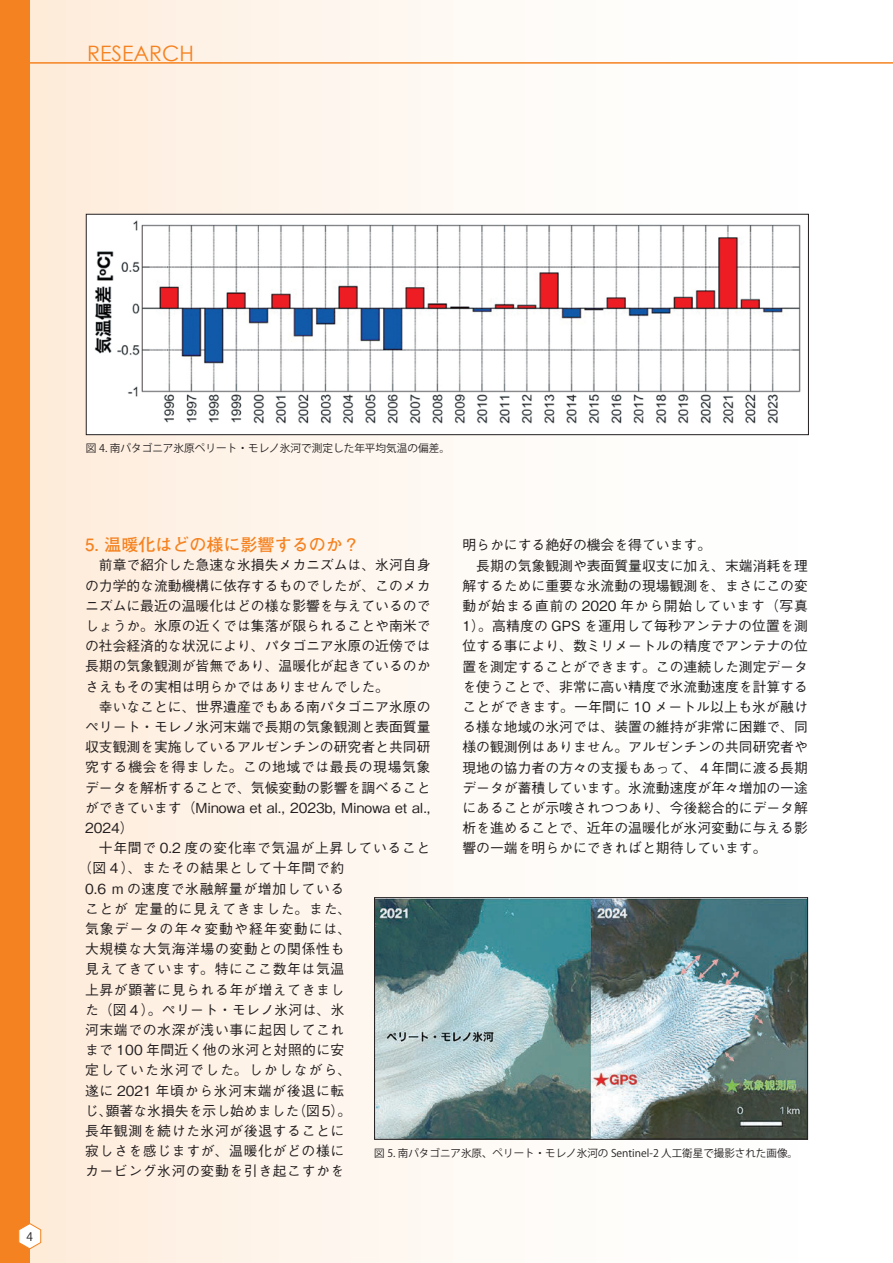
<style>
.page{position:relative;width:893px;height:1263px;background:#fff}
.page>*{position:absolute;margin:0;border:0;box-sizing:border-box;transform-origin:0 0}
.t1{font:21.3px "Century Gothic";color:#f58220}
.t2{font:700 16.95px "Futo Go B101 Pro";color:#f58220}
.t3{font:500 13.8px/20.2px "Gothic BBB Pro";color:#231f20;text-align:justify}
.t4{font:500 13.8px "Gothic BBB Pro";letter-spacing:.05em;color:#231f20}
.t5{font:500 13.8px "Gothic BBB Pro";letter-spacing:.045em;color:#231f20}
.t6{font:500 13.8px "Gothic BBB Pro";letter-spacing:.055em;color:#231f20}
.t7{font:500 13.8px "Gothic BBB Pro";letter-spacing:.02em;color:#231f20}
.t8{font:500 13.8px "Gothic BBB Pro";letter-spacing:.025em;color:#231f20}
.t9{font:500 13.8px "Gothic BBB Pro";letter-spacing:.08em;color:#231f20}
.t10{font:500 13.8px "Gothic BBB Pro";letter-spacing:.085em;color:#231f20}
.t11{font:11.7px "Koz Go Pr 6 N";color:#231f20}
.t12{font:10.65px "Koz Go Pro";color:#231f20}
.t13{font:10.5px "Koz Go Pro";color:#231f20}
</style>
<div class="page">
<div style="left:0;top:0;width:893px;height:1263px;background:linear-gradient(to right,#feeddd,#feffff)"></div>
<hr style="left:0;top:62px;width:893px;height:2px;background:#f58220">
<img style="left:376px;top:899px;width:430px;height:239px">
<div style="left:374px;top:897px;width:434px;height:243px;border:1px solid #231f20"></div>
<img style="left:88px;top:216px;width:719px;height:215px">
<div style="left:86px;top:214px;width:723px;height:221px;border:1px solid #231f20"></div>
<div style="left:0;top:0;width:30px;height:1263px;background:#f58220"></div>
<svg style="left:18px;top:1222px;width:24px;height:28px"></svg>
<h1 class="t1" style="left:87px;top:40px;width:108px">RESEARCH</h1>
<p class="t11" style="left:27px;top:1230px;width:8px">4</p>
<p class="t12" style="left:86px;top:441px;width:366px">図 4. 南パタゴニア氷原ペリート・モレノ氷河で測定した年平均気温の偏差。</p>
<p class="t2" style="left:85px;top:531px;width:276px">5. 温暖化はどの様に影響するのか？</p>
<p class="t3" style="left:85px;top:553px;width:347px;text-indent:14px">前章で紹介した急速な氷損失メカニズムは、氷河自身の力学的な流動機構に依存するものでしたが、このメカニズムに最近の温暖化はどの様な影響を与えているのでしょうか。氷原の近くでは集落が限られることや南米での社会経済的な状況により、パタゴニア氷原の近傍では長期の気象観測が皆無であり、温暖化が起きているのかさえもその実相は明らかではありませんでした。</p>
<p class="t3" style="left:85px;top:695px;width:347px;text-indent:14px">幸いなことに、世界遺産でもある南パタゴニア氷原のペリート・モレノ氷河末端で長期の気象観測と表面質量収支観測を実施しているアルゼンチンの研究者と共同研究する機会を得ました。この地域では最長の現場気象データを解析することで、気候変動の影響を調べることができています（Minowa et al., 2023b, Minowa et al., 2024）</p>
<p class="t4" style="left:99px;top:837px;width:333px">十年間で 0.2 度の変化率で気温が上昇していること</p>
<p class="t4" style="left:78px;top:857px;width:268px">（図４）、またその結果として十年間で約</p>
<p class="t4" style="left:85px;top:877px;width:261px">0.6 m の速度で氷融解量が増加している</p>
<p class="t6" style="left:85px;top:897px;width:268px">ことが 定量的に見えてきました。また、</p>
<p class="t9" style="left:85px;top:918px;width:268px">気象データの年々変動や経年変動には、</p>
<p class="t5" style="left:85px;top:938px;width:261px">大規模な大気海洋場の変動との関係性も</p>
<p class="t4" style="left:85px;top:958px;width:261px">見えてきています。特にここ数年は気温</p>
<p class="t5" style="left:85px;top:978px;width:261px">上昇が顕著に見られる年が増えてきまし</p>
<p class="t7" style="left:85px;top:998px;width:261px">た（図４）。ペリート・モレノ氷河は、氷</p>
<p class="t5" style="left:85px;top:1019px;width:261px">河末端での水深が浅い事に起因してこれ</p>
<p class="t8" style="left:85px;top:1039px;width:261px">まで 100 年間近く他の氷河と対照的に安</p>
<p class="t10" style="left:85px;top:1059px;width:268px">定していた氷河でした。しかしながら、</p>
<p class="t6" style="left:85px;top:1079px;width:261px">遂に 2021 年頃から氷河末端が後退に転</p>
<p class="t3" style="left:85px;top:1099px;width:268px">じ、顕著な氷損失を示し始めました（図5）。</p>
<p class="t5" style="left:85px;top:1120px;width:261px">長年観測を続けた氷河が後退することに</p>
<p class="t4" style="left:85px;top:1140px;width:261px">寂しさを感じますが、温暖化がどの様に</p>
<p class="t5" style="left:85px;top:1160px;width:261px">カービング氷河の変動を引き起こすかを</p>
<p class="t3" style="left:462px;top:533px;width:250px">明らかにする絶好の機会を得ています。</p>
<p class="t3" style="left:476px;top:553px;width:333px">長期の気象観測や表面質量収支に加え、末端消耗を理</p>
<p class="t3" style="left:462px;top:574px;width:347px">解するために重要な氷流動の現場観測を、まさにこの変</p>
<p class="t6" style="left:462px;top:595px;width:347px">動が始まる直前の 2020 年から開始しています（写真</p>
<p class="t3" style="left:462px;top:614px;width:347px">1）。高精度の GPS を運用して毎秒アンテナの位置を測</p>
<p class="t3" style="left:462px;top:634px;width:347px">位する事により、数ミリメートルの精度でアンテナの位</p>
<p class="t3" style="left:462px;top:654px;width:347px">置を測定することができます。この連続した測定データ</p>
<p class="t3" style="left:462px;top:675px;width:347px">を使うことで、非常に高い精度で氷流動速度を計算する</p>
<p class="t3" style="left:462px;top:695px;width:347px">ことができます。一年間に 10 メートル以上も氷が融け</p>
<p class="t3" style="left:462px;top:715px;width:347px">る様な地域の氷河では、装置の維持が非常に困難で、同</p>
<p class="t3" style="left:462px;top:735px;width:347px">様の観測例はありません。アルゼンチンの共同研究者や</p>
<p class="t3" style="left:462px;top:755px;width:347px">現地の協力者の方々の支援もあって、４年間に渡る長期</p>
<p class="t3" style="left:462px;top:776px;width:347px">データが蓄積しています。氷流動速度が年々増加の一途</p>
<p class="t3" style="left:462px;top:796px;width:347px">にあることが示唆されつつあり、今後総合的にデータ解</p>
<p class="t3" style="left:462px;top:816px;width:347px">析を進めることで、近年の温暖化が氷河変動に与える影</p>
<p class="t3" style="left:462px;top:836px;width:306px">響の一端を明らかにできればと期待しています。</p>
<p class="t13" style="left:374px;top:1147px;width:425px">図 5. 南パタゴニア氷原、ペリート・モレノ氷河の Sentinel-2 人工衛星で撮影された画像。</p>
</div>
